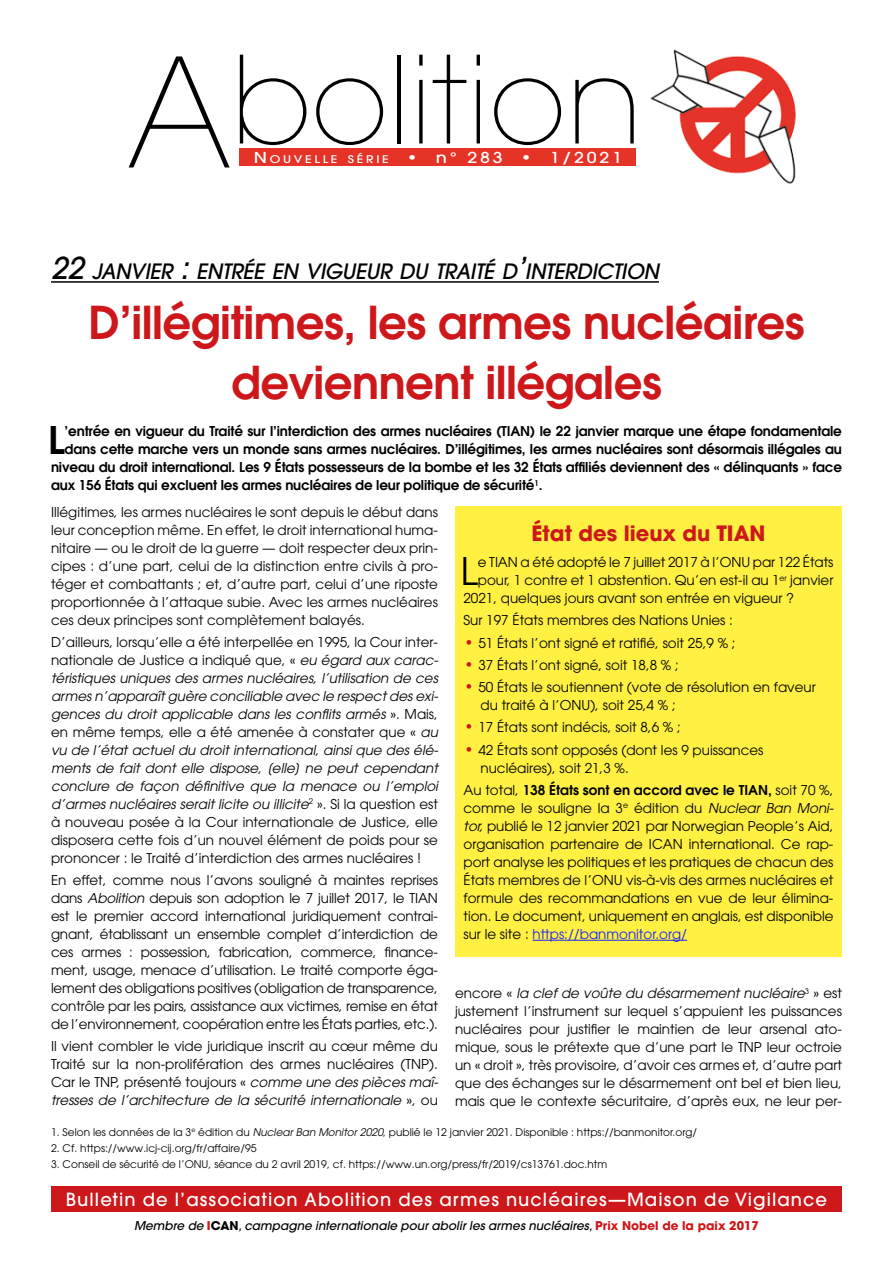
<style>
.page{position:relative;width:893px;height:1263px;background:#fff}
.page>*{position:absolute;margin:0;border:0;box-sizing:border-box;transform-origin:0 0}
.t1{font:200 120px "Avant Garde";color:#000}
.t2{font:600 45px/60px "Avant Garde";letter-spacing:-.01em;color:#cd171a;text-align:center}
.t3{font:600 37.8px "Avant Garde";color:#000}
.t4{font:37.8px "Avant Garde";color:#000}
.t5{font:italic 500 21px "Avant Garde";letter-spacing:-.015em;color:#000}
.t6{font:700 21px "Avant Garde";color:#cd171a}
.t7{font:500 18px "Avant Garde";letter-spacing:.06em;color:#fff}
.t8{font:500 15px "Avant Garde";letter-spacing:.15em;color:#fff;scale:1.2 1}
.t9{font:13.5px/18px "Avant Garde";color:#000;text-align:justify}
.t10{font:italic 13.5px/18px "Avant Garde";color:#000;text-align:justify}
.t11{font:600 13.5px "Avant Garde";letter-spacing:-.01em;color:#000}
.t12{font:italic 500 12px "Avant Garde";color:#000}
.t13{font:10.5px "Avant Garde";color:#000}
.s1{font-size:150px}
.s2{font-style:inherit}
.s3{font-size:10.5px}
.s4{font-size:30px}
.s5{font-style:normal}
.s6{font-style:italic}
.s7{font-weight:700;font-size:15px;color:#cd171a}
.s8{font-weight:600}
.s9{color:#1922fb}
.s10{font-weight:700;font-style:normal;color:#cd171a}
.s11{font-weight:700;font-style:normal}
</style>
<div class="page">
<div style="left:51px;top:1186px;width:791px;height:26px;background:#cd171a"></div>
<div style="left:240px;top:149px;width:396px;height:17px;background:#e53328"></div>
<img style="left:650px;top:49px;width:146px;height:135px">
<hr style="left:51px;top:281px;width:608px;height:2px;background:#000">
<div style="left:455px;top:506px;width:387px;height:451px;background:#fff042"></div>
<hr style="left:532px;top:940px;width:155px;height:1px;background:#1922fb">
<h1 class="t1" style="left:128px;top:29px;width:517px"><span class="s1">A</span>bolition</h1>
<p class="t8" style="left:254px;top:149px;width:309px"><span class="s2">N</span><span class="s3">OUVELLE SÉRIE</span> • n° 283 • 1/2021</p>
<h3 class="t5" style="left:51px;top:258px;width:609px"><span class="s4">22</span> JANVIER <span class="s4">:</span> ENTRÉE EN VIGUEUR DU TRAITÉ D<span class="s4">’</span>INTERDICTION</h3>
<h2 class="t2" style="left:88px;top:292px;width:718px">D’illégitimes, les armes nucléaires deviennent illégales</h2>
<h3 class="t3" style="left:48px;top:415px;width:18px">L</h3>
<p class="t11" style="left:65px;top:422px;width:779px">’entrée en vigueur du Traité sur l’interdiction des armes nucléaires (TIAN) le 22 janvier marque une étape fondamentale</p>
<p class="t11" style="left:65px;top:440px;width:779px">dans cette marche vers un monde sans armes nucléaires. D’illégitimes, les armes nucléaires sont désormais illégales au</p>
<p class="t11" style="left:51px;top:458px;width:792px">niveau du droit international. Les 9 États possesseurs de la bombe et les 32 États affiliés deviennent des « délinquants » face</p>
<p class="t11" style="left:51px;top:476px;width:493px">aux 156 États qui excluent les armes nucléaires de leur politique de sécurité<sup>1</sup>.</p>
<p class="t9" style="left:51px;top:503px;width:388px">Illégitimes, les armes nucléaires le sont depuis le début dans leur conception même. En effet, le droit international huma&shy;nitaire — ou le droit de la guerre — doit respecter deux prin&shy;cipes : d’une part, celui de la distinction entre civils à pro&shy;téger et combattants ; et, d’autre part, celui d’une riposte proportionnée à l’attaque subie. Avec les armes nucléaires ces deux principes sont complètement balayés.</p>
<p class="t10" style="left:51px;top:633px;width:389px"><span class="s5">D’ailleurs, lorsqu’elle a été interpellée en 1995, la Cour inter&shy;nationale de Justice a indiqué que, «</span> eu égard aux carac&shy;téristiques uniques des armes nucléaires, l’utilisation de ces armes n’apparaît guère conciliable avec le respect des exi&shy;gences du droit applicable dans les conflits armés <span class="s5">». Mais, en même temps, elle a été amenée à constater que «</span> au vu de l’état actuel du droit international, ainsi que des élé&shy;ments de fait dont elle dispose, [elle] ne peut cependant conclure de façon définitive que la menace ou l’emploi d’armes nucléaires serait licite ou illicite<sup>2</sup> <span class="s5">». Si la question est à nouveau posée à la Cour internationale de Justice, elle disposera cette fois d’un nouvel élément de poids pour se prononcer : le Traité d’interdiction des armes nucléaires !</span></p>
<p class="t9" style="left:51px;top:871px;width:388px">En effet, comme nous l’avons souligné à maintes reprises dans <span class="s6">Abolition</span> depuis son adoption le 7 juillet 2017, le TIAN est le premier accord international juridiquement contrai&shy;gnant, établissant un ensemble complet d’interdiction de ces armes : possession, fabrication, commerce, finance&shy;ment, usage, menace d’utilisation. Le traité comporte éga&shy;lement des obligations positives (obligation de transparence, contrôle par les pairs, assistance aux victimes, remise en état de l’environnement, coopération entre les États parties, etc.).</p>
<p class="t9" style="left:51px;top:1037px;width:389px">Il vient combler le vide juridique inscrit au cœur même du Traité sur la non-prolifération des armes nucléaires (TNP).<br>Car le TNP, présenté toujours « <span class="s6">comme une des pièces maî&shy;tresses de l’architecture de la sécurité internationale</span> », ou</p>
<h3 class="t6" style="left:531px;top:519px;width:236px">État des lieux du TIAN</h3>
<h3 class="t4" style="left:460px;top:549px;width:19px">L</h3>
<p class="t9" style="left:478px;top:553px;width:357px">e TIAN a été adopté le 7 juillet 2017 à l’ONU par 122 États</p>
<p class="t9" style="left:478px;top:571px;width:357px">pour, 1 contre et 1 abstention. Qu’en est-il au 1<sup>er</sup> janvier</p>
<p class="t9" style="left:463px;top:589px;width:332px">2021, quelques jours avant son entrée en vigueur ?</p>
<p class="t9" style="left:463px;top:611px;width:271px">Sur 197 États membres des Nations Unies :</p>
<p class="t9" style="left:463px;top:634px;width:274px"><span class="s7">•</span> 51 États l’ont signé et ratifié, soit 25,9 % ;</p>
<p class="t9" style="left:463px;top:656px;width:217px"><span class="s7">•</span> 37 États l’ont signé, soit 18,8 % ;</p>
<p class="t9" style="left:480px;top:678px;width:337px;text-indent:-17px"><span class="s7">•</span> 50 États le soutiennent (vote de résolution en faveur du traité à l’ONU), soit 25,4 % ;</p>
<p class="t9" style="left:463px;top:718px;width:219px"><span class="s7">•</span> 17 États sont indécis, soit 8,6 % ;</p>
<p class="t9" style="left:480px;top:741px;width:284px;text-indent:-17px"><span class="s7">•</span> 42 États sont opposés (dont les 9 puissances nucléaires), soit 21,3 %.</p>
<p class="t9" style="left:463px;top:781px;width:372px">Au total, <span class="s8">138 États sont en accord avec le TIAN,</span> soit 70 %, comme le souligne la 3<sup>e</sup> édition du <span class="s6">Nuclear Ban Moni&shy;tor,</span> publié le 12 janvier 2021 par Norwegian People’s Aid, organisation partenaire de ICAN international. Ce rap&shy;port analyse les politiques et les pratiques de chacun des États membres de l’ONU vis-à-vis des armes nucléaires et formule des recommandations en vue de leur élimina&shy;tion. Le document, uniquement en anglais, est disponible sur le site : <span class="s9">https://banmonitor.org/</span></p>
<p class="t9" style="left:455px;top:984px;width:388px">encore « <span class="s6">la clef de voûte du désarmement nucléaire</span><sup>3</sup> » est justement l’instrument sur lequel s’appuient les puissances nucléaires pour justifier le maintien de leur arsenal ato&shy;mique, sous le prétexte que d’une part le TNP leur octroie un « droit », très provisoire, d’avoir ces armes et, d’autre part que des échanges sur le désarmement ont bel et bien lieu, mais que le contexte sécuritaire, d’après eux, ne leur per-</p>
<p class="t13" style="left:51px;top:1125px;width:648px">1. Selon les données de la 3<sup>e</sup> édition du <span class="s6">Nuclear Ban Monitor 2020</span>, publié le 12 janvier 2021. Disponible : https://banmonitor.org/</p>
<p class="t13" style="left:51px;top:1142px;width:207px">2. Cf. https://www.icj-cij.org/fr/affaire/95</p>
<p class="t13" style="left:51px;top:1158px;width:558px">3. Conseil de sécurité de l’ONU, séance du 2 avril 2019, cf. https://www.un.org/press/fr/2019/cs13761.doc.htm</p>
<h3 class="t7" style="left:66px;top:1189px;width:763px">Bulletin de l’association Abolition des armes nucléaires—Maison de Vigilance</h3>
<p class="t12" style="left:134px;top:1218px;width:626px">Membre de <span class="s10">I</span><span class="s11">CAN</span>, campagne internationale pour abolir les armes nucléaires, <span class="s10">Prix Nobel de la paix 2017</span></p>
</div>
